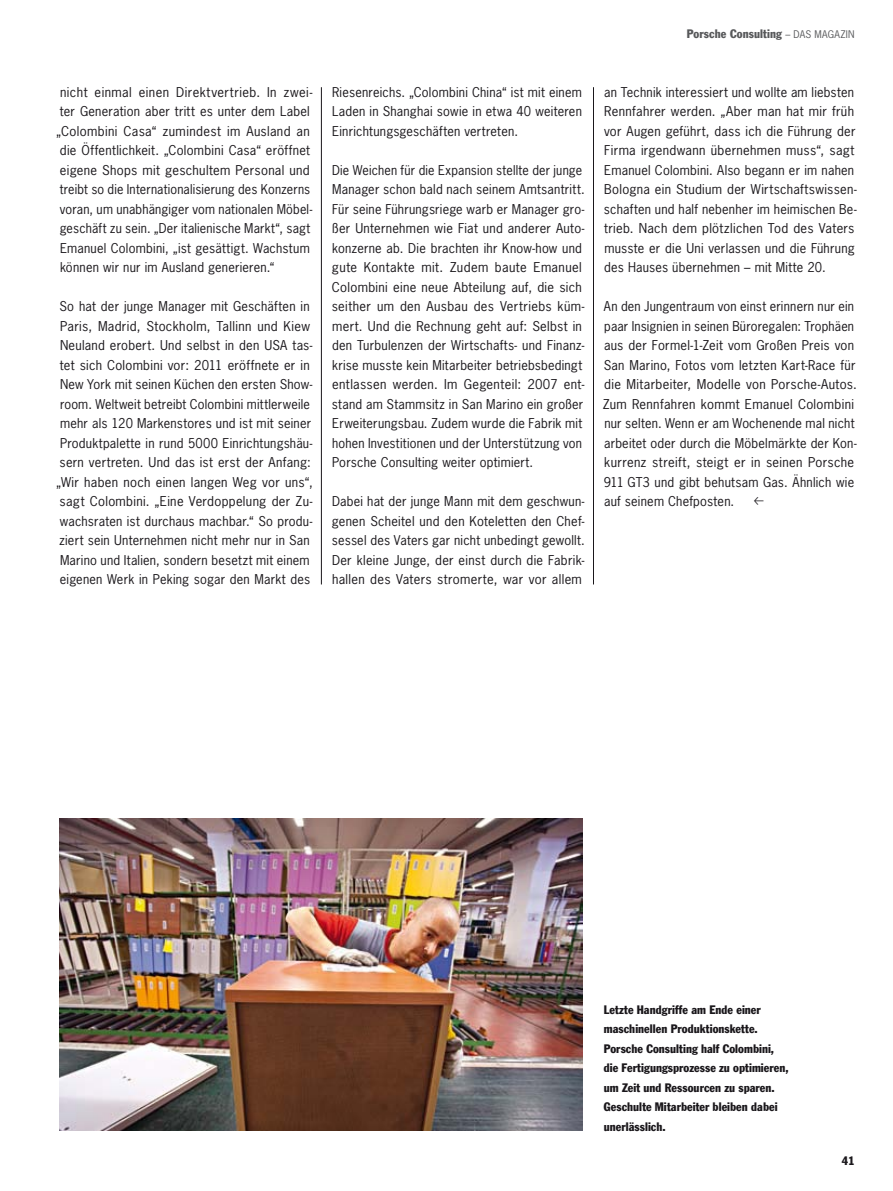
<style>
.page{position:relative;width:893px;height:1191px;background:#fff}
.page>*{position:absolute;margin:0;border:0;box-sizing:border-box;transform-origin:0 0}
.t1{font:12.75px/19.5px "Porsche News Gothic";letter-spacing:.02em;color:#1a171b}
.t2{font:condensed 12px/19.5px "Porsche Franklin Gothic";letter-spacing:.005em;color:#1a171b}
.t3{font:condensed 12px "Porsche Franklin Gothic";letter-spacing:.01em;color:#57585a}
.s1{font-family:"Porsche News Gothic";font-stretch:normal;font-size:9.9px}
</style>
<div class="page">
<img style="left:60px;top:818px;width:523px;height:312px">
<hr style="left:321px;top:87px;width:1px;height:497px;background:#1a171b">
<hr style="left:593px;top:87px;width:1px;height:497px;background:#1a171b">
<p class="t1" style="left:56px;top:82px;width:257px">nicht einmal einen Direktvertrieb. In zwei&shy;ter Generation aber tritt es unter dem Label „Colombini Casa“ zumindest im Ausland an die Öffentlichkeit. „Colombini Casa“ eröffnet eigene Shops mit geschultem Personal und treibt so die Internationalisierung des Konzerns voran, um unabhängiger vom nationalen Möbel&shy;geschäft zu sein. „Der italienische Markt“, sagt Emanuel Colombini, „ist gesättigt. Wachstum können wir nur im Ausland generieren.“</p>
<p class="t1" style="left:56px;top:297px;width:258px">So hat der junge Manager mit Geschäften in Paris, Madrid, Stockholm, Tallinn und Kiew Neuland erobert. Und selbst in den USA tas&shy;tet sich Colombini vor: 2011 eröffnete er in New York mit seinen Küchen den ersten Show&shy;room. Weltweit betreibt Colombini mittlerweile mehr als 120 Markenstores und ist mit seiner Produktpalette in rund 5000 Einrichtungshäu&shy;sern vertreten. Und das ist erst der Anfang: „Wir haben noch einen langen Weg vor uns“, sagt Colombini. „Eine Verdoppelung der Zu&shy;wachsraten ist durchaus machbar.“ So produ&shy;ziert sein Unternehmen nicht mehr nur in San Marino und Italien, sondern besetzt mit einem eigenen Werk in Peking sogar den Markt des</p>
<p class="t1" style="left:332px;top:82px;width:251px;text-align:justify">Riesenreichs. „Colombini China“ ist mit einem Laden in Shanghai sowie in etwa 40 weiteren Einrichtungsgeschäften vertreten.</p>
<p class="t1" style="left:332px;top:160px;width:254px">Die Weichen für die Expansion stellte der junge Manager schon bald nach seinem Amtsantritt.<br>Für seine Führungsriege warb er Manager gro&shy;ßer Unternehmen wie Fiat und anderer Auto&shy;konzerne ab. Die brachten ihr Know-how und gute Kontakte mit. Zudem baute Emanuel Colombini eine neue Abteilung auf, die sich seither um den Ausbau des Vertriebs küm&shy;mert. Und die Rechnung geht auf: Selbst in den Turbulenzen der Wirtschafts- und Finanz&shy;krise musste kein Mitarbeiter betriebsbedingt entlassen werden. Im Gegenteil: 2007 ent&shy;stand am Stammsitz in San Marino ein großer Erweiterungsbau. Zudem wurde die Fabrik mit hohen Investitionen und der Unterstützung von Porsche Consulting weiter optimiert.</p>
<p class="t1" style="left:332px;top:492px;width:254px;text-align:justify">Dabei hat der junge Mann mit dem geschwun&shy;genen Scheitel und den Koteletten den Chef&shy;sessel des Vaters gar nicht unbedingt gewollt.<br>Der kleine Junge, der einst durch die Fabrik&shy;hallen des Vaters stromerte, war vor allem</p>
<p class="t3" style="left:687px;top:27px;width:169px">Porsche Consulting <span class="s1">– DAS MAGAZIN</span></p>
<p class="t1" style="left:604px;top:82px;width:254px">an Technik interessiert und wollte am liebsten Rennfahrer werden. „Aber man hat mir früh vor Augen geführt, dass ich die Führung der Firma irgendwann übernehmen muss“, sagt Emanuel Colombini. Also begann er im nahen Bologna ein Studium der Wirtschaftswissen&shy;schaften und half nebenher im heimischen Be&shy;trieb. Nach dem plötzlichen Tod des Vaters musste er die Uni verlassen und die Führung des Hauses übernehmen – mit Mitte 20.</p>
<p class="t1" style="left:603px;top:297px;width:256px">An den Jungentraum von einst erinnern nur ein paar Insignien in seinen Büroregalen: Trophäen aus der Formel-1-Zeit vom Großen Preis von San Marino, Fotos vom letzten Kart-Race für die Mitarbeiter, Modelle von Porsche-Autos.<br>Zum Rennfahren kommt Emanuel Colombini nur selten. Wenn er am Wochenende mal nicht arbeitet oder durch die Möbelmärkte der Kon&shy;kurrenz streift, steigt er in seinen Porsche 911 GT3 und gibt behutsam Gas. Ähnlich wie auf seinem Chefposten.</p>
<p class="t2" style="left:604px;top:999px;width:186px">Letzte Handgriffe am Ende einer maschinellen Produktionskette.<br>Porsche Consulting half Colombini, die Fertigungsprozesse zu optimieren, um Zeit und Ressourcen zu sparen.<br>Geschulte Mitarbeiter bleiben dabei unerlässlich.</p>
<p class="t2" style="left:842px;top:1151px;width:14px">41</p>
</div>
